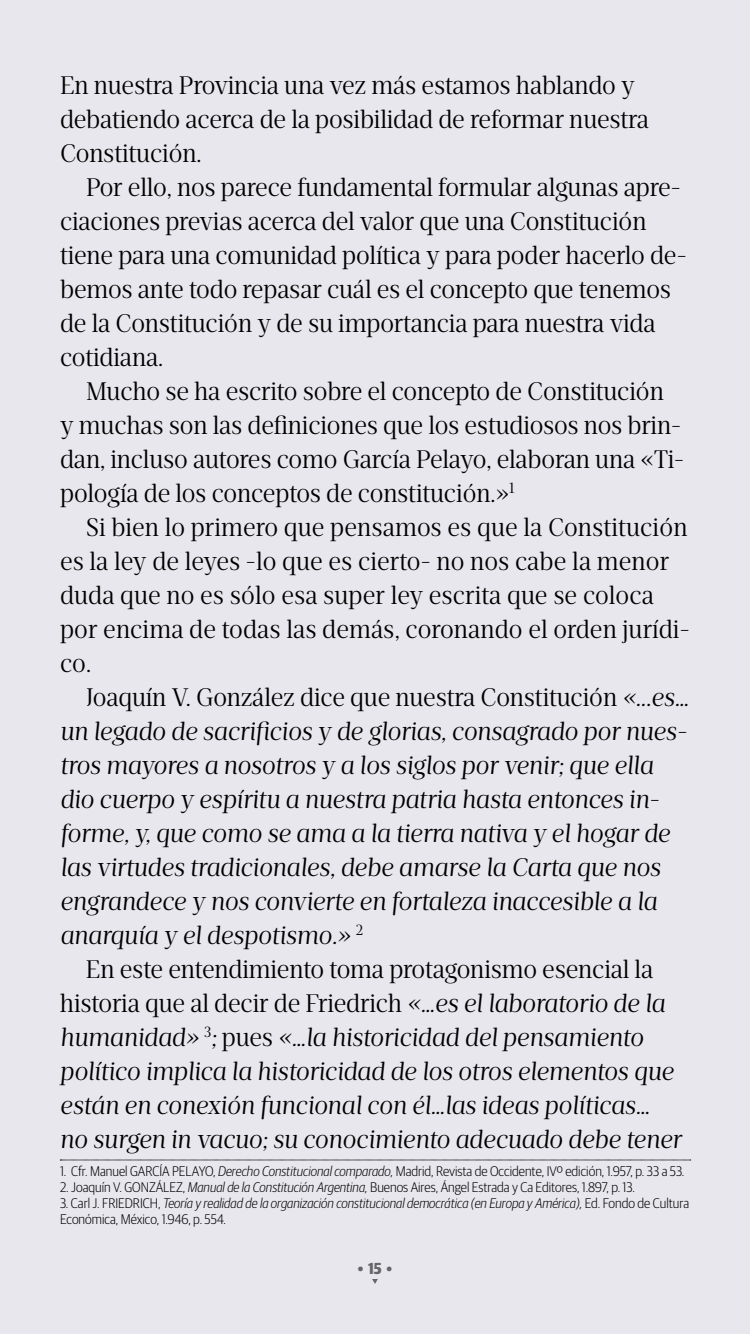
<style>
.page{position:relative;width:750px;height:1334px;background:#e8e7ed}
.page>*{position:absolute;margin:0;border:0;box-sizing:border-box;transform-origin:0 0}
.t1{font:26px/34px "Ardina Text";letter-spacing:-.005em;color:#000}
.t2{font:italic 26px/34px "Ardina Text";letter-spacing:-.01em;color:#000}
.t3{font:700 16px "Guardian Sans Narrow";color:#666}
.t4{font:300 14px "Guardian Sans Narrow";color:#000}
.t5{font:italic 300 14px/16px "Guardian Sans Narrow";color:#000}
.s1{font-style:normal}
.s2{font-style:italic}
</style>
<div class="page">
<svg style="left:372px;top:1279px;width:6px;height:5px"></svg>
<svg style="left:60px;top:1160px;width:631px;height:1px"></svg>
<p class="t1" style="left:60px;top:68px;width:591px">En nuestra Provincia una vez más estamos hablando y debatiendo acerca de la posibilidad de reformar nuestra<br>Constitución.</p>
<p class="t1" style="left:60px;top:170px;width:628px;text-indent:26px">Por ello, nos parece fundamental formular algunas apre&shy;ciaciones previas acerca del valor que una Constitución tiene para una comunidad política y para poder hacerlo de&shy;bemos ante todo repasar cuál es el concepto que tenemos de la Constitución y de su importancia para nuestra vida cotidiana.</p>
<p class="t1" style="left:60px;top:374px;width:626px;text-indent:26px">Mucho se ha escrito sobre el concepto de Constitución<br>y muchas son las definiciones que los estudiosos nos brin&shy;dan, incluso autores como García Pelayo, elaboran una «Ti&shy;pología de los conceptos de constitución.»<sup>1</sup></p>
<p class="t1" style="left:60px;top:510px;width:631px;text-indent:26px">Si bien lo primero que pensamos es que la Constitución es la ley de leyes -lo que es cierto- no nos cabe la menor duda que no es sólo esa super ley escrita que se coloca por encima de todas las demás, coronando el orden jurídi&shy;co.</p>
<p class="t2" style="left:60px;top:680px;width:630px;text-indent:26px"><span class="s1">Joaquín V. González dice que nuestra Constitución</span> «...es… un legado de sacrificios y de glorias, consagrado por nues&shy;tros mayores a nosotros y a los siglos por venir; que ella dio cuerpo y espíritu a nuestra patria hasta entonces in&shy;forme, y, que como se ama a la tierra nativa y el hogar de las virtudes tradicionales, debe amarse la Carta que nos engrandece y nos convierte en fortaleza inaccesible a la anarquía y el despotismo.» <sup>2</sup></p>
<p class="t2" style="left:60px;top:952px;width:623px;text-indent:26px"><span class="s1">En este entendimiento toma protagonismo esencial la historia que al decir de Friedrich</span> «…es el laboratorio de la humanidad» <sup>3</sup>; <span class="s1">pues</span> «…la historicidad del pensamiento político implica la historicidad de los otros elementos que están en conexión funcional con él…las ideas políticas… no surgen in vacuo; su conocimiento adecuado debe tener</p>
<p class="t4" style="left:60px;top:1162px;width:626px">1. Cfr. Manuel GARCÍA PELAYO, <span class="s2">Derecho Constitucional comparado,</span> Madrid, Revista de Occidente, IVº edición, 1.957, p. 33 a 53.</p>
<p class="t4" style="left:60px;top:1178px;width:577px">2. Joaquín V. GONZÁLEZ, <span class="s2">Manual de la Constitución Argentina,</span> Buenos Aires, Ángel Estrada y Ca Editores, 1.897, p. 13.</p>
<p class="t5" style="left:60px;top:1194px;width:631px"><span class="s1">3. Carl J. FRIEDRICH,</span> Teoría y realidad de la organización constitucional democrática (en Europa y América), <span class="s1">Ed. Fondo de Cultura<br>Económica, México, 1.946, p. 554.</span></p>
<p class="t3" style="left:358px;top:1257px;width:36px">• 15 •</p>
</div>
